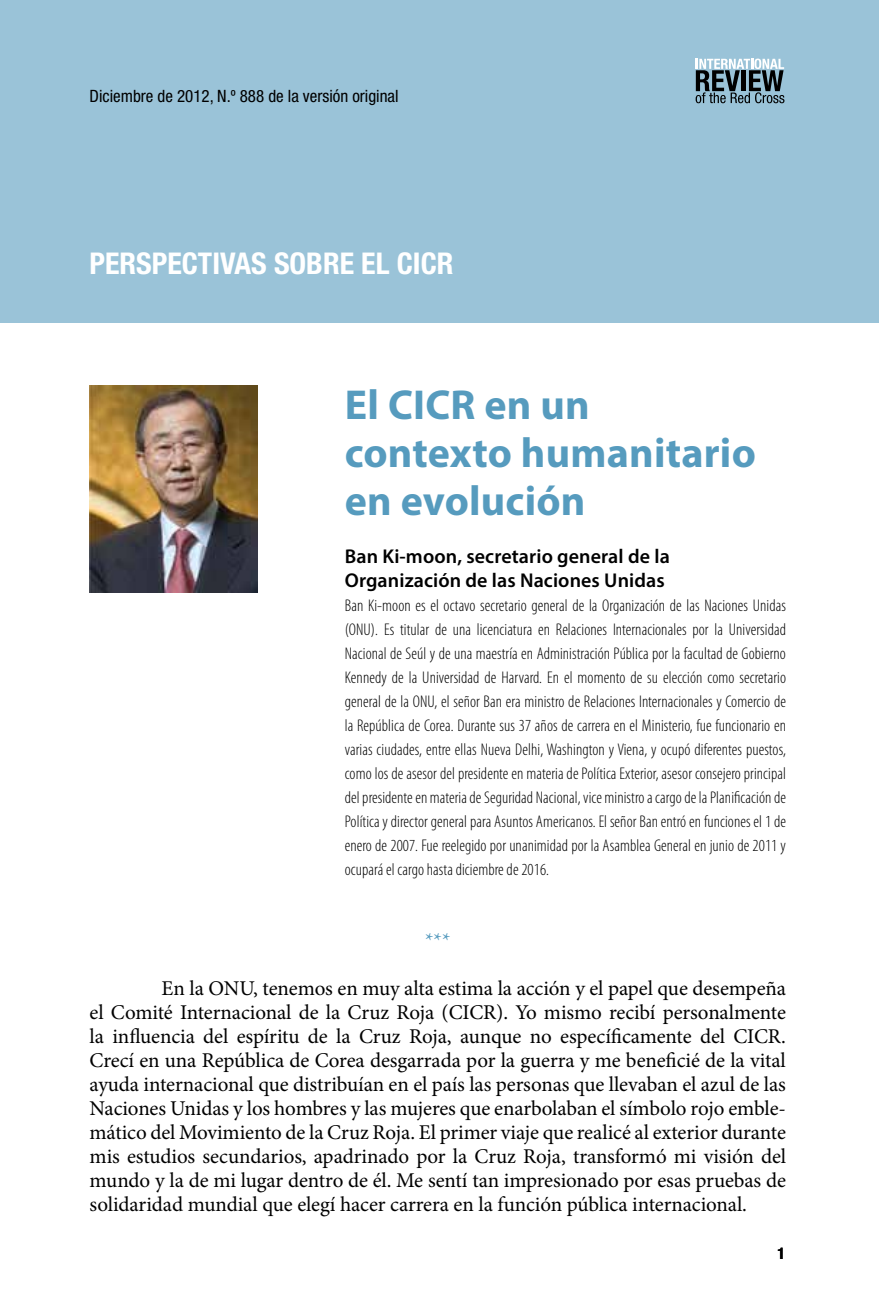
<style>
.page{position:relative;width:879px;height:1304px;background:#fff}
.page>*{position:absolute;margin:0;border:0;box-sizing:border-box;transform-origin:0 0}
.t1{font:700 42px/48px "Myriad Pro";letter-spacing:.005em;color:#569bbe}
.t2{font:700 condensed 30px "Helvetica Neue LT Std";color:#fff}
.t3{font:21px/24px "Minion Pro";letter-spacing:-.005em;color:#000;text-align:justify}
.t4{font:21px "Minion Pro";color:#569bbe}
.t5{font:600 20px/24px "Myriad Pro";letter-spacing:.005em;color:#000}
.t6{font:300 condensed 17px/24px "Myriad Pro";letter-spacing:.005em;color:#000;text-align:justify}
.t7{font:condensed 17px "Helvetica Neue LT Std";color:#000}
.t8{font:700 condensed 16px "Helvetica Neue LT Std";color:#000}
</style>
<div class="page">
<div style="left:0;top:0;width:879px;height:323px;background:#9ac3d8"></div>
<svg style="left:696px;top:59px;width:88px;height:44px"></svg>
<img style="left:90px;top:386px;width:168px;height:207px">
<p class="t7" style="left:90px;top:86px;width:310px">Diciembre de 2012, N.º 888 de la versión original</p>
<h2 class="t2" style="left:90px;top:245px;width:365px">PERSPECTIVAS SOBRE EL CICR</h2>
<h1 class="t1" style="left:345px;top:379px;width:413px">El CICR en un contexto humanitario en evolución</h1>
<p class="t5" style="left:345px;top:543px;width:326px">Ban Ki-moon, secretario general de la<br>Organización de las Naciones Unidas</p>
<p class="t6" style="left:345px;top:593px;width:443px">Ban Ki-moon es el octavo secretario general de la Organización de las Naciones Unidas (ONU). Es titular de una licenciatura en Relaciones Internacionales por la Universidad Nacional de Seúl y de una maestría en Administración Pública por la facultad de Gobierno Kennedy de la Universidad de Harvard. En el momento de su elección como secretario general de la ONU, el señor Ban era ministro de Relaciones Internacionales y Comercio de la República de Corea. Durante sus 37 años de carrera en el Ministerio, fue funcionario en varias ciudades, entre ellas Nueva Delhi, Washington y Viena, y ocupó diferentes puestos, como los de asesor del presidente en materia de Política Exterior, asesor consejero principal del presidente en materia de Seguridad Nacional, vice ministro a cargo de la Planificación de Política y director general para Asuntos Americanos. El señor Ban entró en funciones el 1 de enero de 2007. Fue reelegido por unanimidad por la Asamblea General en junio de 2011 y ocupará el cargo hasta diciembre de 2016.</p>
<p class="t4" style="left:425px;top:926px;width:27px">***</p>
<p class="t3" style="left:90px;top:976px;width:698px;text-indent:72px">En la ONU, tenemos en muy alta estima la acción y el papel que desempeña el Comité Internacional de la Cruz Roja (CICR). Yo mismo recibí personalmente la influencia del espíritu de la Cruz Roja, aunque no específicamente del CICR.<br>Crecí en una República de Corea desgarrada por la guerra y me beneficié de la vital ayuda internacional que distribuían en el país las personas que llevaban el azul de las Naciones Unidas y los hombres y las mujeres que enarbolaban el símbolo rojo emble&shy;mático del Movimiento de la Cruz Roja. El primer viaje que realicé al exterior durante mis estudios secundarios, apadrinado por la Cruz Roja, transformó mi visión del mundo y la de mi lugar dentro de él. Me sentí tan impresionado por esas pruebas de solidaridad mundial que elegí hacer carrera en la función pública internacional.</p>
<p class="t8" style="left:777px;top:1243px;width:9px">1</p>
</div>
